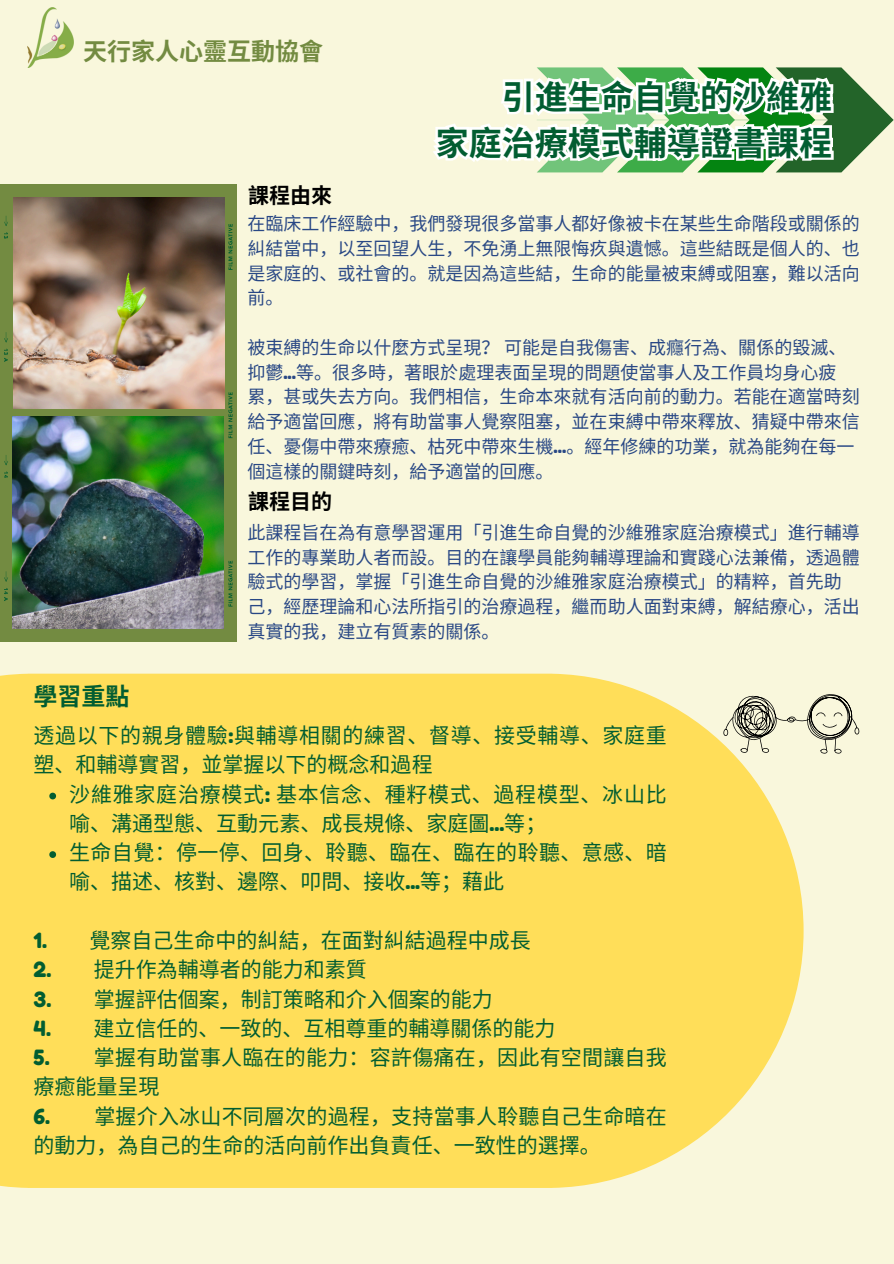
<style>
.page{position:relative;width:894px;height:1264px;background:#fff}
.page>*{position:absolute;margin:0;border:0;box-sizing:border-box;transform-origin:0 0}
.t1{font:700 33px/46.2px "Noto Sans CJ Ksc";color:#025d31;text-align:right}
.t2{font:700 24px "Noto Sans CJ Ksc";color:#738b41}
.t3{font:700 24px "Noto Sans CJ Ksc";color:#025d31}
.t4{font:21px/29.2px "Noto Sans CJ Ksc";color:#025d31}
.t5{font:21px/29.2px "Noto Sans CJ Ksc";letter-spacing:.035em;color:#025d31}
.t6{font:21px/29.2px "Noto Sans CJ Ksc";letter-spacing:.03em;color:#025d31}
.t7{font:700 21px "Noto Sans CJ Ksc";color:#000}
.t8{font:18px/24.8px "Noto Sans CJ Ksc";color:#294885}
.s1{font-family:"Fredoka One"}
</style>
<div class="page">
<div style="left:0;top:0;width:893px;height:1263px;background:#f9f7dc"></div>
<div style="left:0;top:673px;width:803px;height:514px;background:#ffde59"></div>
<svg style="left:723px;top:694px;width:136px;height:59px"></svg>
<img style="left:27px;top:8px;width:46px;height:59px">
<div style="left:0;top:184px;width:237px;height:457px;background:#738b41"></div>
<img style="left:13px;top:417px;width:211px;height:211px">
<img style="left:13px;top:197px;width:211px;height:211px">
<svg style="left:228px;top:224px;width:4px;height:382px"></svg>
<svg style="left:433px;top:67px;width:460px;height:106px"></svg>
<svg style="left:49px;top:792px;width:7px;height:7px"></svg>
<svg style="left:49px;top:851px;width:7px;height:7px"></svg>
<p class="t2" style="left:83px;top:32px;width:241px">天行家人心靈互動協會</p>
<p class="t7" style="left:248px;top:179px;width:85px">課程由來</p>
<p class="t1" style="left:435px;top:72px;width:397px">引進生命自覺的沙維雅<br>家庭治療模式輔導證書課程</p>
<p class="t8" style="left:247px;top:210px;width:614px;text-align:justify">在臨床工作經驗中，我們發現很多當事人都好像被卡在某些生命階段或關係的糾結當中，以至回望人生，不免湧上無限悔疚與遺憾。這些結既是個人的、也是家庭的、或社會的。就是因為這些結，生命的能量被束縛或阻塞，難以活向前。</p>
<h1 class="t8" style="left:247px;top:334px;width:614px">被束縛的生命以什麼方式呈現？可能是自我傷害、成癮行為、關係的毀滅、抑鬱<span class="s1">...</span>等。很多時，著眼於處理表面呈現的問題使當事人及工作員均身心疲<br>累，甚或失去方向。我們相信，生命本來就有活向前的動力。若能在適當時刻給予適當回應，將有助當事人覺察阻塞，並在束縛中帶來釋放、猜疑中帶來信任、憂傷中帶來療癒、枯死中帶來生機<span class="s1">...</span>。經年修練的功業，就為能夠在每一個這樣的關鍵時刻，給予適當的回應。</h1>
<h2 class="t7" style="left:248px;top:484px;width:85px">課程目的</h2>
<h4 class="t8" style="left:247px;top:519px;width:614px">此課程旨在為有意學習運用「引進生命自覺的沙維雅家庭治療模式」進行輔導工作的專業助人者而設。目的在讓學員能夠輔導理論和實踐心法兼備，透過體驗式的學習，掌握「引進生命自覺的沙維雅家庭治療模式」的精粹，首先助己，經歷理論和心法所指引的治療過程，繼而助人面對束縛，解結療心，活出真實的我，建立有質素的關係。</h4>
<h3 class="t3" style="left:34px;top:677px;width:97px">學習重點</h3>
<p class="t6" style="left:34px;top:719px;width:634px">透過以下的親身體驗<span class="s1">:</span>與輔導相關的練習、督導、接受輔導、家庭重塑、和輔導實習，並掌握以下的概念和過程</p>
<p class="t5" style="left:69px;top:778px;width:595px">沙維雅家庭治療模式<span class="s1">:</span> 基本信念、種籽模式、過程模型、冰山比喻、溝通型態、互動元素、成長規條、家庭圖<span class="s1">...</span>等；</p>
<h3 class="t4" style="left:69px;top:836px;width:599px">生命自覺：停一停、回身、聆聽、臨在、臨在的聆聽、意感、暗喻、描述、核對、邊際、叩問、接收<span class="s1">...</span>等；藉此</h3>
<p class="t4" style="left:34px;top:924px;width:496px"><span class="s1">1.</span> 覺察自己生命中的糾結，在面對糾結過程中成長</p>
<p class="t4" style="left:34px;top:953px;width:335px"><span class="s1">2.</span> 提升作為輔導者的能力和素質</p>
<p class="t4" style="left:34px;top:983px;width:457px"><span class="s1">3.</span> 掌握評估個案，制訂策略和介入個案的能力</p>
<p class="t4" style="left:34px;top:1012px;width:520px"><span class="s1">4.</span> 建立信任的、一致的、互相尊重的輔導關係的能力</p>
<p class="t4" style="left:34px;top:1041px;width:634px"><span class="s1">5.</span> 掌握有助當事人臨在的能力：容許傷痛在，因此有空間讓自我療癒能量呈現</p>
<p class="t4" style="left:34px;top:1100px;width:634px"><span class="s1">6.</span> 掌握介入冰山不同層次的過程，支持當事人聆聽自己生命暗在的動力，為自己的生命的活向前作出負責任、一致性的選擇。</p>
</div>
